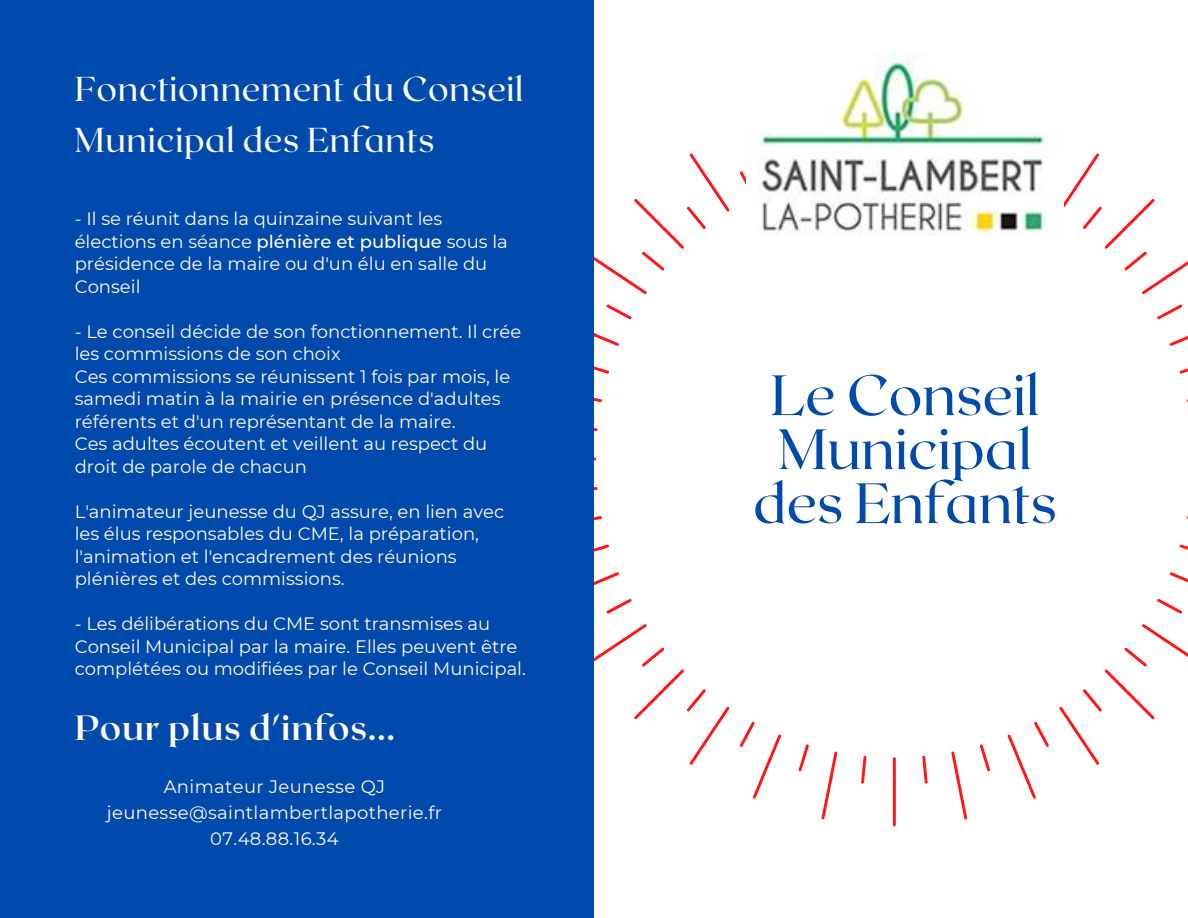
<style>
.page{position:relative;width:1188px;height:918px;background:#fff}
.page>*{position:absolute;margin:0;border:0;box-sizing:border-box;transform-origin:0 0}
.t1{font:56.7px/54px "Roxborough CF";color:#004aad;text-align:center}
.t2{font:700 34.95px "Roxborough CF";letter-spacing:.02em;color:#fffaeb}
.t3{font:34.5px/50.7px "Roxborough CF";letter-spacing:.02em;color:#fff}
.t4{font:18px/22.5px "Montserrat";color:#fffaeb}
.t5{font:18px "Montserrat";letter-spacing:.02em;color:#fffaeb}
.s1{font-weight:500}
</style>
<div class="page">
<svg style="left:1180px;top:368px;width:8px;height:6px"></svg>
<svg style="left:1180px;top:544px;width:8px;height:6px"></svg>
<svg style="left:1170px;top:572px;width:18px;height:11px"></svg>
<svg style="left:1170px;top:336px;width:18px;height:10px"></svg>
<svg style="left:1157px;top:304px;width:25px;height:15px"></svg>
<svg style="left:1157px;top:599px;width:25px;height:15px"></svg>
<svg style="left:1059px;top:624px;width:129px;height:141px"></svg>
<svg style="left:1064px;top:153px;width:124px;height:141px"></svg>
<svg style="left:1007px;top:722px;width:42px;height:77px"></svg>
<svg style="left:980px;top:744px;width:10px;height:27px"></svg>
<svg style="left:951px;top:751px;width:16px;height:68px"></svg>
<svg style="left:922px;top:756px;width:6px;height:28px"></svg>
<hr style="left:893px;top:782px;width:3px;height:44px;background:#ff1616">
<hr style="left:893px;top:757px;width:3px;height:28px;background:#ff1616">
<svg style="left:861px;top:756px;width:6px;height:28px"></svg>
<svg style="left:821px;top:751px;width:16px;height:68px"></svg>
<svg style="left:798px;top:744px;width:11px;height:27px"></svg>
<svg style="left:740px;top:171px;width:6px;height:14px"></svg>
<svg style="left:740px;top:722px;width:41px;height:77px"></svg>
<svg style="left:594px;top:153px;width:136px;height:141px"></svg>
<svg style="left:594px;top:624px;width:136px;height:141px"></svg>
<svg style="left:594px;top:544px;width:15px;height:8px"></svg>
<svg style="left:594px;top:366px;width:15px;height:8px"></svg>
<svg style="left:594px;top:428px;width:4px;height:3px"></svg>
<svg style="left:594px;top:487px;width:4px;height:4px"></svg>
<hr style="left:568px;top:458px;width:28px;height:3px;background:#ff1616">
<svg style="left:594px;top:304px;width:38px;height:42px"></svg>
<svg style="left:594px;top:572px;width:38px;height:42px"></svg>
<svg style="left:594px;top:398px;width:8px;height:4px"></svg>
<svg style="left:594px;top:516px;width:8px;height:5px"></svg>
<div style="left:0;top:0;width:594px;height:918px;background:#004aad"></div>
<img style="left:758px;top:54px;width:298px;height:182px">
<p class="t3" style="left:75px;top:62px;width:450px">Fonctionnement du Conseil<br>Municipal des Enfants</p>
<p class="t4" style="left:75px;top:207px;width:435px">- Il se réunit dans la quinzaine suivant les élections en séance <span class="s1">plénière et publique</span> sous la présidence de la maire ou d'un élu en salle du Conseil</p>
<p class="t4" style="left:75px;top:320px;width:448px">- Le conseil décide de son fonctionnement. Il crée les commissions de son choix</p>
<p class="t4" style="left:75px;top:365px;width:437px">Ces commissions se réunissent 1 fois par mois, le samedi matin à la mairie en présence d'adultes référents et d'un représentant de la maire.</p>
<p class="t4" style="left:75px;top:432px;width:414px">Ces adultes écoutent et veillent au respect du droit de parole de chacun</p>
<p class="t4" style="left:75px;top:500px;width:431px">L'animateur jeunesse du QJ assure, en lien avec les élus responsables du CME, la préparation, l'animation et l'encadrement des réunions plénières et des commissions.</p>
<p class="t4" style="left:75px;top:612px;width:453px">- Les délibérations du CME sont transmises au<br>Conseil Municipal par la maire. Elles peuvent être complétées ou modifiées par le Conseil Municipal.</p>
<p class="t2" style="left:75px;top:705px;width:322px">Pour plus d'infos...</p>
<p class="t5" style="left:164px;top:776px;width:223px">Animateur Jeunesse QJ</p>
<p class="t5" style="left:107px;top:802px;width:337px">jeunesse@saintlambertlapotherie.fr</p>
<p class="t4" style="left:210px;top:827px;width:130px">07.48.88.16.34</p>
<p class="t1" style="left:753px;top:365px;width:305px">Le Conseil<br>Municipal des Enfants</p>
</div>
